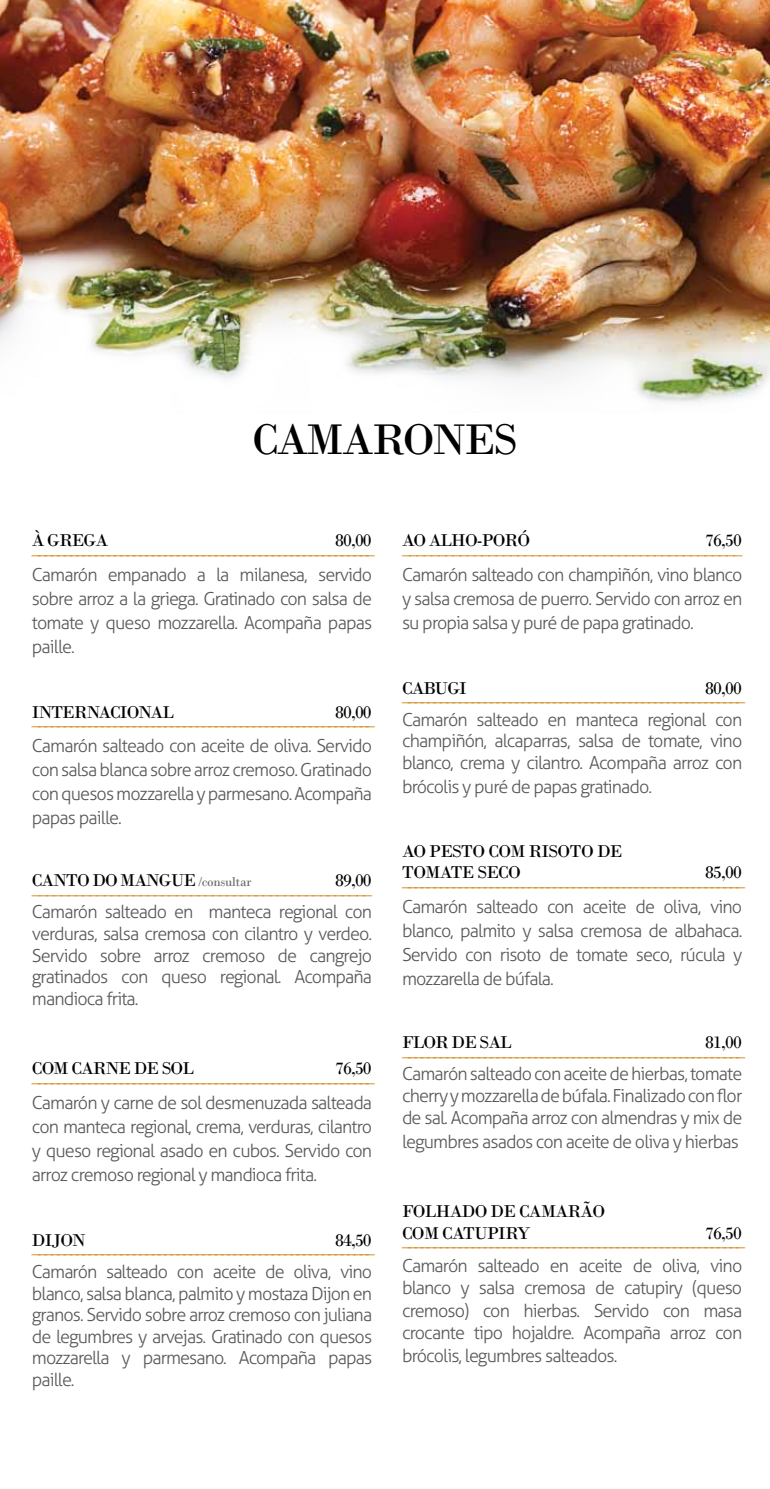
<style>
.page{position:relative;width:770px;height:1489px;background:#fff}
.page>*{position:absolute;margin:0;border:0;box-sizing:border-box;transform-origin:0 0}
.t1{font:45px "Bodoni";color:#000}
.t2{font:300 18px/24px "Aller";letter-spacing:-.05em;color:#58595b;text-align:justify}
.t3{font:18px "Bodoni";color:#d18516}
.t4{font:18px/21.6px "Bodoni";letter-spacing:-.05em;color:#000}
.s1{font-size:13.5px;color:#6d6e71}
</style>
<div class="page">
<img style="left:0;top:0;width:770px;height:403px">
<h1 class="t1" style="left:252px;top:413px;width:56px">CAMARONES</h1>
<p class="t4" style="left:32px;top:529px;width:78px">À GREGA</p>
<p class="t4" style="left:335px;top:529px;width:38px">80,00</p>
<p class="t3" style="left:32px;top:537px;width:344px">______________________________________________________</p>
<p class="t2" style="left:32px;top:562px;width:342px">Camarón empanado a la milanesa, servido sobre arroz a la griega. Gratinado con salsa de tomate y queso mozzarella. Acompaña papas paille.</p>
<p class="t4" style="left:32px;top:701px;width:144px">INTERNACIONAL</p>
<p class="t4" style="left:335px;top:701px;width:38px">80,00</p>
<p class="t3" style="left:32px;top:708px;width:344px">______________________________________________________</p>
<p class="t2" style="left:32px;top:733px;width:342px">Camarón salteado con aceite de oliva. Servido con salsa blanca sobre arroz cremoso. Gratinado con quesos mozzarella y parmesano. Acompaña papas paille.</p>
<p class="t4" style="left:32px;top:869px;width:221px">CANTO DO MANGUE <span class="s1">/CONSULTAR</span></p>
<p class="t4" style="left:335px;top:869px;width:38px">89,00</p>
<p class="t3" style="left:32px;top:877px;width:342px">_______________________________________________</p>
<p class="t2" style="left:32px;top:901px;width:342px;line-height:21.6px">Camarón salteado en manteca regional con verduras, salsa cremosa con cilantro y verdeo.<br>Servido sobre arroz cremoso de cangrejo gratinados con queso regional. Acompaña mandioca frita.</p>
<p class="t4" style="left:32px;top:1057px;width:164px">COM CARNE DE SOL</p>
<p class="t4" style="left:335px;top:1057px;width:38px">76,50</p>
<p class="t3" style="left:32px;top:1065px;width:344px">______________________________________________________</p>
<p class="t2" style="left:32px;top:1090px;width:342px">Camarón y carne de sol desmenuzada salteada con manteca regional, crema, verduras, cilantro y queso regional asado en cubos. Servido con arroz cremoso regional y mandioca frita.</p>
<p class="t4" style="left:32px;top:1229px;width:55px">DIJON</p>
<p class="t4" style="left:335px;top:1229px;width:38px">84,50</p>
<p class="t3" style="left:32px;top:1236px;width:344px">______________________________________________________</p>
<p class="t2" style="left:32px;top:1260px;width:342px;line-height:21.6px">Camarón salteado con aceite de oliva, vino blanco, salsa blanca, palmito y mostaza Dijon en granos. Servido sobre arroz cremoso con juliana de legumbres y arvejas. Gratinado con quesos mozzarella y parmesano. Acompaña papas paille.</p>
<p class="t4" style="left:402px;top:529px;width:126px">AO ALHO-PORÓ</p>
<p class="t4" style="left:705px;top:529px;width:38px">76,50</p>
<p class="t3" style="left:402px;top:537px;width:342px">_______________________________________________</p>
<p class="t2" style="left:402px;top:562px;width:342px">Camarón salteado con champiñón, vino blanco y salsa cremosa de puerro. Servido con arroz en su propia salsa y puré de papa gratinado.</p>
<p class="t4" style="left:402px;top:677px;width:66px">CABUGI</p>
<p class="t4" style="left:705px;top:677px;width:38px">80,00</p>
<p class="t3" style="left:402px;top:684px;width:344px">______________________________________________________</p>
<p class="t2" style="left:402px;top:708px;width:342px;line-height:21.6px">Camarón salteado en manteca regional con champiñón, alcaparras, salsa de tomate, vino blanco, crema y cilantro. Acompaña arroz con</p>
<p class="t2" style="left:402px;top:774px;width:252px">brócolis y puré de papas gratinado.</p>
<p class="t4" style="left:402px;top:839px;width:222px">AO PESTO COM RISOTO DE<br>TOMATE SECO</p>
<p class="t4" style="left:705px;top:861px;width:38px">85,00</p>
<p class="t3" style="left:402px;top:869px;width:344px">______________________________________________________</p>
<p class="t2" style="left:402px;top:894px;width:342px">Camarón salteado con aceite de oliva, vino blanco, palmito y salsa cremosa de albahaca.<br>Servido con risoto de tomate seco, rúcula y mozzarella de búfala.</p>
<p class="t4" style="left:402px;top:1031px;width:111px">FLOR DE SAL</p>
<p class="t4" style="left:705px;top:1031px;width:38px">81,00</p>
<p class="t3" style="left:402px;top:1039px;width:344px">______________________________________________________</p>
<p class="t2" style="left:402px;top:1063px;width:342px;line-height:21.6px">Camarón salteado con aceite de hierbas, tomate cherry y mozzarella de búfala. Finalizado con flor de sal. Acompaña arroz con almendras y mix de</p>
<p class="t2" style="left:402px;top:1129px;width:338px">legumbres asados con aceite de oliva y hierbas</p>
<p class="t4" style="left:402px;top:1200px;width:205px">FOLHADO DE CAMARÃO<br>COM CATUPIRY</p>
<p class="t4" style="left:705px;top:1222px;width:38px">76,50</p>
<p class="t3" style="left:402px;top:1229px;width:344px">______________________________________________________</p>
<p class="t2" style="left:402px;top:1254px;width:342px;line-height:22.5px">Camarón salteado en aceite de oliva, vino blanco y salsa cremosa de catupiry (queso cremoso) con hierbas. Servido con masa crocante tipo hojaldre. Acompaña arroz con brócolis, legumbres salteados.</p>
</div>
